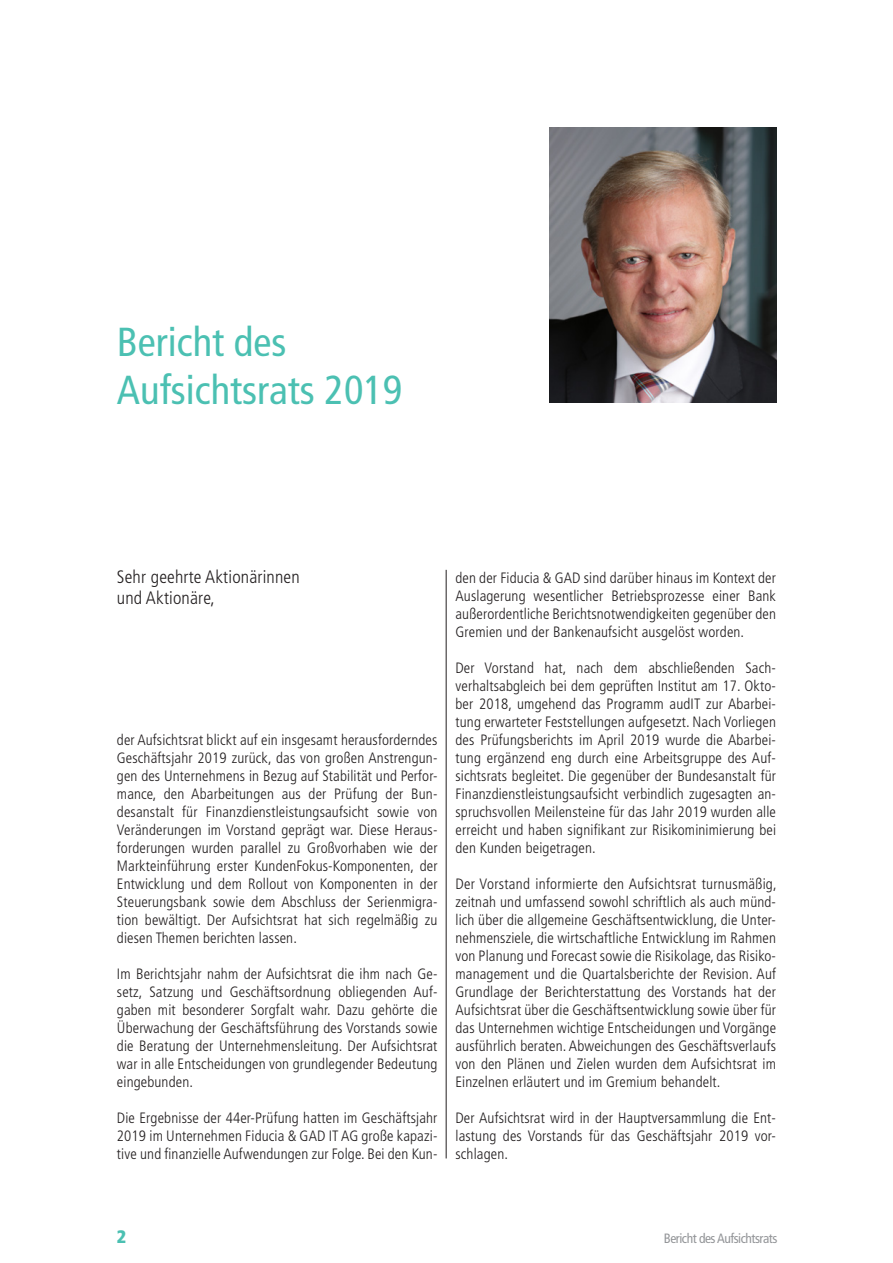
<style>
.page{position:relative;width:893px;height:1263px;background:#fff}
.page>*{position:absolute;margin:0;border:0;box-sizing:border-box;transform-origin:0 0}
.t1{font:condensed 40.5px/48px "Frutiger";color:#4bc0b2}
.t2{font:300 condensed 18px/21px "Frutiger";letter-spacing:.01em;color:#231f20}
.t3{font:900 condensed 18px "Frutiger";color:#4bc0b2}
.t4{font:300 condensed 15px/18px "Frutiger";letter-spacing:.01em;color:#231f20;text-align:justify}
.t5{font:condensed 13.5px "Frutiger";letter-spacing:-.035em;color:#939598}
</style>
<div class="page">
<img style="left:549px;top:128px;width:227px;height:275px">
<hr style="left:446px;top:570px;width:1px;height:588px;background:#231f20">
<h1 class="t1" style="left:117px;top:318px;width:287px">Bericht des<br>Aufsichtsrats 2019</h1>
<p class="t2" style="left:117px;top:567px;width:184px">Sehr geehrte Aktionärinnen und Aktionäre,</p>
<p class="t4" style="left:117px;top:731px;width:322px">der Aufsichtsrat blickt auf ein insgesamt herausforderndes Geschäftsjahr 2019 zurück, das von großen Anstrengun&shy;gen des Unternehmens in Bezug auf Stabilität und Perfor&shy;mance, den Abarbeitungen aus der Prüfung der Bun&shy;desanstalt für Finanzdienstleistungsaufsicht sowie von Veränderungen im Vorstand geprägt war. Diese Heraus&shy;forderungen wurden parallel zu Großvorhaben wie der Markteinführung erster KundenFokus-Komponenten, der Entwicklung und dem Rollout von Komponenten in der Steuerungsbank sowie dem Abschluss der Serienmigra&shy;tion bewältigt. Der Aufsichtsrat hat sich regelmäßig zu diesen Themen berichten lassen.</p>
<p class="t4" style="left:117px;top:965px;width:322px">Im Berichtsjahr nahm der Aufsichtsrat die ihm nach Ge&shy;setz, Satzung und Geschäftsordnung obliegenden Auf&shy;gaben mit besonderer Sorgfalt wahr. Dazu gehörte die Überwachung der Geschäftsführung des Vorstands sowie die Beratung der Unternehmensleitung. Der Aufsichtsrat war in alle Entscheidungen von grundlegender Bedeutung eingebunden.</p>
<p class="t4" style="left:117px;top:1109px;width:322px">Die Ergebnisse der 44er-Prüfung hatten im Geschäftsjahr 2019 im Unternehmen Fiducia &amp; GAD IT AG große kapazi&shy;tive und finanzielle Aufwendungen zur Folge. Bei den Kun-</p>
<p class="t4" style="left:455px;top:569px;width:322px">den der Fiducia &amp; GAD sind darüber hinaus im Kontext der Auslagerung wesentlicher Betriebsprozesse einer Bank außerordentliche Berichtsnotwendigkeiten gegenüber den Gremien und der Bankenaufsicht ausgelöst worden.</p>
<p class="t4" style="left:455px;top:659px;width:322px">Der Vorstand hat, nach dem abschließenden Sach&shy;verhaltsabgleich bei dem geprüften Institut am 17. Okto&shy;ber 2018, umgehend das Programm audIT zur Abarbei&shy;tung erwarteter Feststellungen aufgesetzt. Nach Vorliegen des Prüfungsberichts im April 2019 wurde die Abarbei&shy;tung ergänzend eng durch eine Arbeitsgruppe des Auf&shy;sichtsrats begleitet. Die gegenüber der Bundesanstalt für Finanzdienstleistungsaufsicht verbindlich zugesagten an&shy;spruchsvollen Meilensteine für das Jahr 2019 wurden alle erreicht und haben signifikant zur Risikominimierung bei den Kunden beigetragen.</p>
<p class="t4" style="left:455px;top:875px;width:323px">Der Vorstand informierte den Aufsichtsrat turnusmäßig, zeitnah und umfassend sowohl schriftlich als auch münd&shy;lich über die allgemeine Geschäftsentwicklung, die Unter&shy;nehmensziele, die wirtschaftliche Entwicklung im Rahmen von Planung und Forecast sowie die Risikolage, das Risiko&shy;management und die Quartalsberichte der Revision. Auf Grundlage der Berichterstattung des Vorstands hat der Aufsichtsrat über die Geschäftsentwicklung sowie über für das Unternehmen wichtige Entscheidungen und Vorgänge ausführlich beraten. Abweichungen des Geschäftsverlaufs von den Plänen und Zielen wurden dem Aufsichtsrat im Einzelnen erläutert und im Gremium behandelt.</p>
<p class="t4" style="left:455px;top:1109px;width:322px">Der Aufsichtsrat wird in der Hauptversammlung die Ent&shy;lastung des Vorstands für das Geschäftsjahr 2019 vor&shy;schlagen.</p>
<p class="t3" style="left:117px;top:1226px;width:11px">2</p>
<p class="t5" style="left:664px;top:1231px;width:115px">Bericht des Aufsichtsrats</p>
</div>
